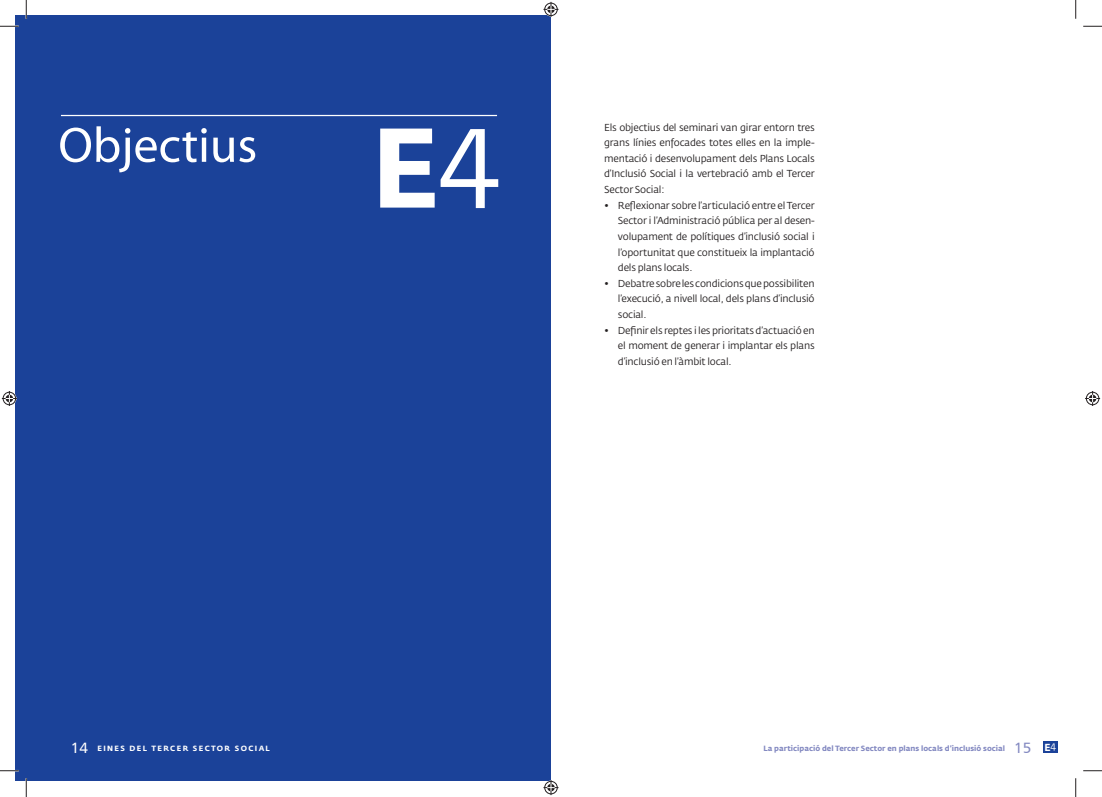
<style>
.page{position:relative;width:1102px;height:797px;background:#fff}
.page>*{position:absolute;margin:0;border:0;box-sizing:border-box;transform-origin:0 0}
.t1{font:700 111.75px "Fedra Sans Std";color:#fff}
.t2{font:50px "Myriad Pro";color:#fff}
.t3{font:10px/15.6px "Fedra Sans Std";letter-spacing:-.02em;color:#231f20;text-align:justify}
.t4{font:700 7.5px "Fedra Sans Std";color:#8389c1}
.t5{font:700 7.5px "Fedra Sans Std";letter-spacing:.18em;color:#fff}
.s1{font-family:"Humanist 777 BT Roman B";font-weight:400;font-size:15px}
.s2{font-size:10.12px;color:#fff}
</style>
<div class="page">
<div style="left:16px;top:16px;width:535px;height:765px;background:#1b4299"></div>
<hr style="left:61px;top:115px;width:436px;height:1px;background:#fff">
<div style="left:1042px;top:741px;width:15px;height:11px;background:#1b4299"></div>
<svg style="left:0;top:25px;width:19px;height:2px"></svg>
<svg style="left:1083px;top:25px;width:18px;height:2px"></svg>
<svg style="left:0;top:770px;width:19px;height:1px"></svg>
<svg style="left:1083px;top:770px;width:18px;height:1px"></svg>
<svg style="left:25px;top:0;width:2px;height:19px"></svg>
<svg style="left:25px;top:778px;width:2px;height:19px"></svg>
<svg style="left:1075px;top:0;width:1px;height:19px"></svg>
<svg style="left:1075px;top:778px;width:1px;height:19px"></svg>
<svg style="left:543px;top:2px;width:15px;height:15px"></svg>
<svg style="left:543px;top:780px;width:15px;height:15px"></svg>
<svg style="left:2px;top:391px;width:15px;height:15px"></svg>
<svg style="left:1085px;top:391px;width:14px;height:15px"></svg>
<h2 class="t2" style="left:58px;top:126px;width:200px">Objectius</h2>
<h1 class="t1" style="left:371px;top:124px;width:131px">E<sup>4</sup></h1>
<p class="t3" style="left:604px;top:120px;width:212px">Els objectius del seminari van girar entorn tres grans línies enfocades totes elles en la imple&shy;mentació i desenvolupament dels Plans Locals d’Inclusió Social i la vertebració amb el Tercer Sector Social:</p>
<p class="t3" style="left:618px;top:198px;width:198px;text-indent:-14px">• Reflexionar sobre l’articulació entre el Tercer Sector i l’Administració pública per al desen&shy;volupament de polítiques d’inclusió social i l’oportunitat que constitueix la implantació dels plans locals.</p>
<p class="t3" style="left:618px;top:276px;width:198px;text-indent:-14px">• Debatre sobre les condicions que possibiliten l’execució, a nivell local, dels plans d’inclusió social.</p>
<p class="t3" style="left:618px;top:323px;width:198px;text-indent:-14px">• Definir els reptes i les prioritats d’actuació en el moment de generar i implantar els plans d’inclusió en l’àmbit local.</p>
<p class="t5" style="left:71px;top:745px;width:201px"><span class="s1">14</span> EINES DEL TERCER SECTOR SOCIAL</p>
<p class="t4" style="left:763px;top:745px;width:294px">La participació del Tercer Sector en plans locals d’inclusió social <span class="s1">15</span> <span class="s2">E</span><sup>4</sup></p>
</div>
